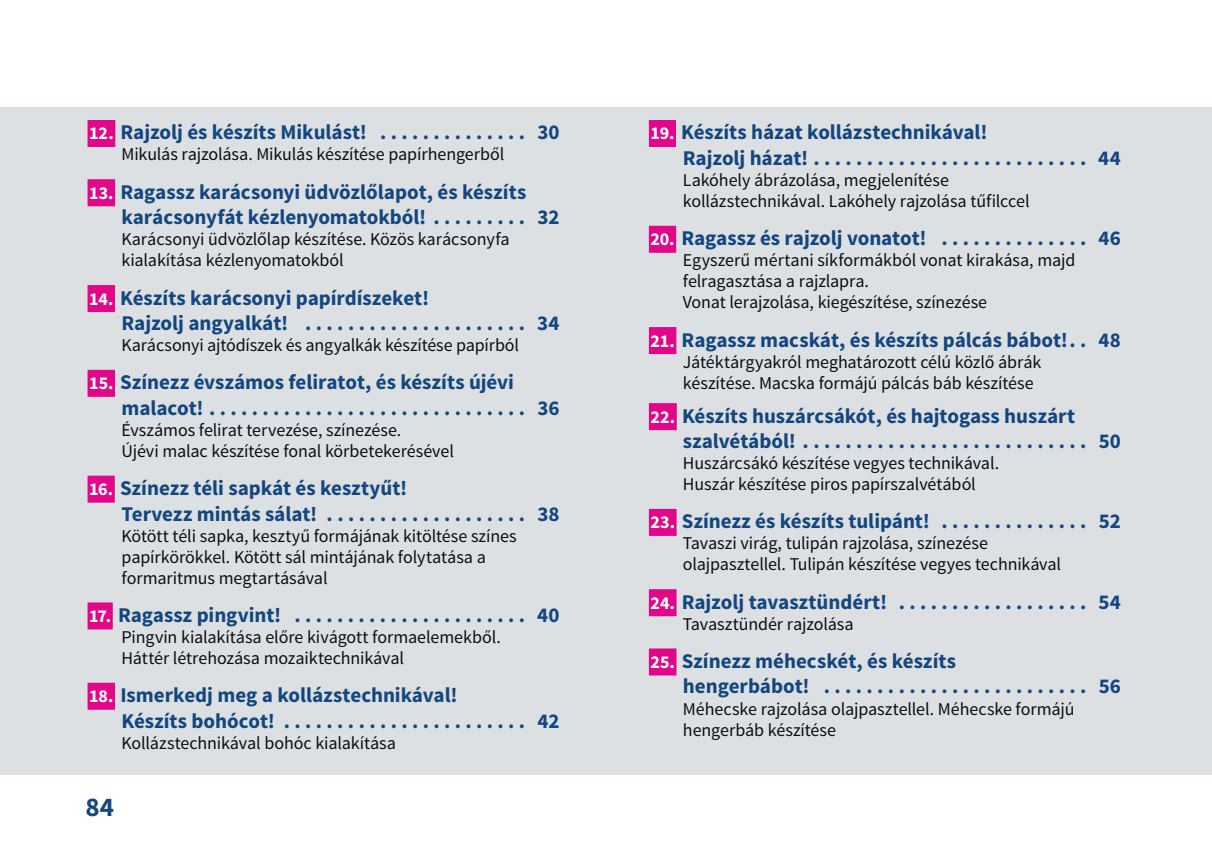
<style>
.page{position:relative;width:1212px;height:859px;background:#fff}
.page>*{position:absolute;margin:0;border:0;box-sizing:border-box;transform-origin:0 0}
.t1{font:700 27px "Source Sans Pro";color:#14467f}
.t2{font:700 21px/25.5px "Source Sans Pro";letter-spacing:-.005em;color:#14467f}
.t3{font:18px/21px "Source Sans Pro";letter-spacing:-.005em;color:#0e0c15}
.s1{font-size:18px;color:#fff}
</style>
<div class="page">
<div style="left:0;top:107px;width:1212px;height:667px;background:#dce0e3"></div>
<div style="left:88px;top:120px;width:27px;height:27px;background:#e20789"></div>
<div style="left:88px;top:179px;width:27px;height:27px;background:#e20789"></div>
<div style="left:88px;top:285px;width:27px;height:27px;background:#e20789"></div>
<div style="left:88px;top:370px;width:27px;height:27px;background:#e20789"></div>
<div style="left:88px;top:475px;width:27px;height:27px;background:#e20789"></div>
<div style="left:88px;top:602px;width:25px;height:27px;background:#e20789"></div>
<div style="left:88px;top:682px;width:27px;height:27px;background:#e20789"></div>
<div style="left:649px;top:120px;width:27px;height:27px;background:#e20789"></div>
<div style="left:649px;top:226px;width:27px;height:27px;background:#e20789"></div>
<div style="left:649px;top:327px;width:27px;height:27px;background:#e20789"></div>
<div style="left:649px;top:403px;width:28px;height:27px;background:#e20789"></div>
<div style="left:649px;top:509px;width:28px;height:27px;background:#e20789"></div>
<div style="left:649px;top:589px;width:27px;height:27px;background:#e20789"></div>
<div style="left:649px;top:648px;width:27px;height:27px;background:#e20789"></div>
<p class="t2" style="left:89px;top:120px;width:297px"><span class="s1">12.</span> Rajzolj és készíts Mikulást! ..............</p>
<p class="t2" style="left:537px;top:120px;width:24px">30</p>
<p class="t3" style="left:122px;top:144px;width:384px">Mikulás rajzolása. Mikulás készítése papírhengerből</p>
<p class="t2" style="left:122px;top:180px;width:406px;text-indent:-32px"><span class="s1">13.</span> Ragassz karácsonyi üdvözlőlapot, és készíts karácsonyfát kézlenyomatokból! .........</p>
<p class="t2" style="left:537px;top:205px;width:24px">32</p>
<p class="t3" style="left:122px;top:229px;width:390px">Karácsonyi üdvözlőlap készítése. Közös karácsonyfa kialakítása kézlenyomatokból</p>
<p class="t2" style="left:88px;top:285px;width:343px"><span class="s1">14.</span> Készíts karácsonyi papírdíszeket!<br>Rajzolj angyalkát! ......................</p>
<p class="t3" style="left:122px;top:335px;width:399px">Karácsonyi ajtódíszek és angyalkák készítése papírból</p>
<p class="t2" style="left:122px;top:370px;width:394px;text-indent:-32px"><span class="s1">15.</span> Színezz évszámos feliratot, és készíts újévi malacot! ..............................</p>
<p class="t3" style="left:122px;top:420px;width:334px">Évszámos felirat tervezése, színezése.<br>Újévi malac készítése fonal körbetekerésével</p>
<p class="t2" style="left:88px;top:476px;width:321px"><span class="s1">16.</span> Színezz téli sapkát és kesztyűt!<br>Tervezz mintás sálat! ...................</p>
<p class="t2" style="left:537px;top:311px;width:24px">34</p>
<p class="t2" style="left:537px;top:396px;width:24px">36</p>
<p class="t2" style="left:537px;top:502px;width:24px">38</p>
<p class="t3" style="left:122px;top:525px;width:397px">Kötött téli sapka, kesztyű formájának kitöltése színes papírkörökkel. Kötött sál mintájának folytatása a formaritmus megtartásával</p>
<p class="t2" style="left:89px;top:603px;width:472px"><span class="s1">17.</span> Ragassz pingvint! . . . . . . . . . . . . . . . . . . . . . . 40</p>
<p class="t3" style="left:122px;top:627px;width:381px">Pingvin kialakítása előre kivágott formaelemekből.<br>Háttér létrehozása mozaiktechnikával</p>
<p class="t2" style="left:122px;top:683px;width:439px;text-indent:-32px"><span class="s1">18.</span> Ismerkedj meg a kollázstechnikával!<br>Készíts bohócot! . . . . . . . . . . . . . . . . . . . . . . . 42</p>
<p class="t3" style="left:122px;top:732px;width:276px">Kollázstechnikával bohóc kialakítása</p>
<h1 class="t1" style="left:85px;top:789px;width:30px">84</h1>
<p class="t2" style="left:649px;top:120px;width:340px"><span class="s1">19.</span> Készíts házat kollázstechnikával!<br>Rajzolj házat! ..........................</p>
<p class="t2" style="left:1098px;top:146px;width:24px">44</p>
<p class="t3" style="left:683px;top:170px;width:348px">Lakóhely ábrázolása, megjelenítése kollázstechnikával. Lakóhely rajzolása tűfilccel</p>
<p class="t2" style="left:650px;top:226px;width:472px"><span class="s1">20.</span> Ragassz és rajzolj vonatot! . . . . . . . . . . . . . . 46</p>
<p class="t3" style="left:683px;top:250px;width:394px">Egyszerű mértani síkformákból vonat kirakása, majd felragasztása a rajzlapra.<br>Vonat lerajzolása, kiegészítése, színezése</p>
<p class="t2" style="left:650px;top:327px;width:472px"><span class="s1">21.</span> Ragassz macskát, és készíts pálcás bábot! .. 48</p>
<p class="t3" style="left:683px;top:351px;width:360px">Játéktárgyakról meghatározott célú közlő ábrák készítése. Macska formájú pálcás báb készítése</p>
<p class="t2" style="left:683px;top:404px;width:394px;text-indent:-32px"><span class="s1">22.</span> Készíts huszárcsákót, és hajtogass huszárt szalvétából! ...........................</p>
<p class="t2" style="left:1099px;top:429px;width:24px">50</p>
<p class="t3" style="left:683px;top:453px;width:318px">Huszárcsákó készítése vegyes technikával.<br>Huszár készítése piros papírszalvétából</p>
<p class="t2" style="left:650px;top:509px;width:472px"><span class="s1">23.</span> Színezz és készíts tulipánt! . . . . . . . . . . . . . . 52</p>
<p class="t3" style="left:683px;top:533px;width:380px">Tavaszi virág, tulipán rajzolása, színezése olajpasztellel. Tulipán készítése vegyes technikával</p>
<p class="t2" style="left:650px;top:590px;width:472px"><span class="s1">24.</span> Rajzolj tavasztündért! . . . . . . . . . . . . . . . . . . 54</p>
<p class="t3" style="left:683px;top:613px;width:172px">Tavasztündér rajzolása</p>
<p class="t2" style="left:683px;top:649px;width:275px;text-indent:-32px"><span class="s1">25.</span> Színezz méhecskét, és készíts hengerbábot! ..........................</p>
<p class="t2" style="left:1099px;top:674px;width:24px">56</p>
<p class="t3" style="left:683px;top:698px;width:393px">Méhecske rajzolása olajpasztellel. Méhecske formájú hengerbáb készítése</p>
</div>
